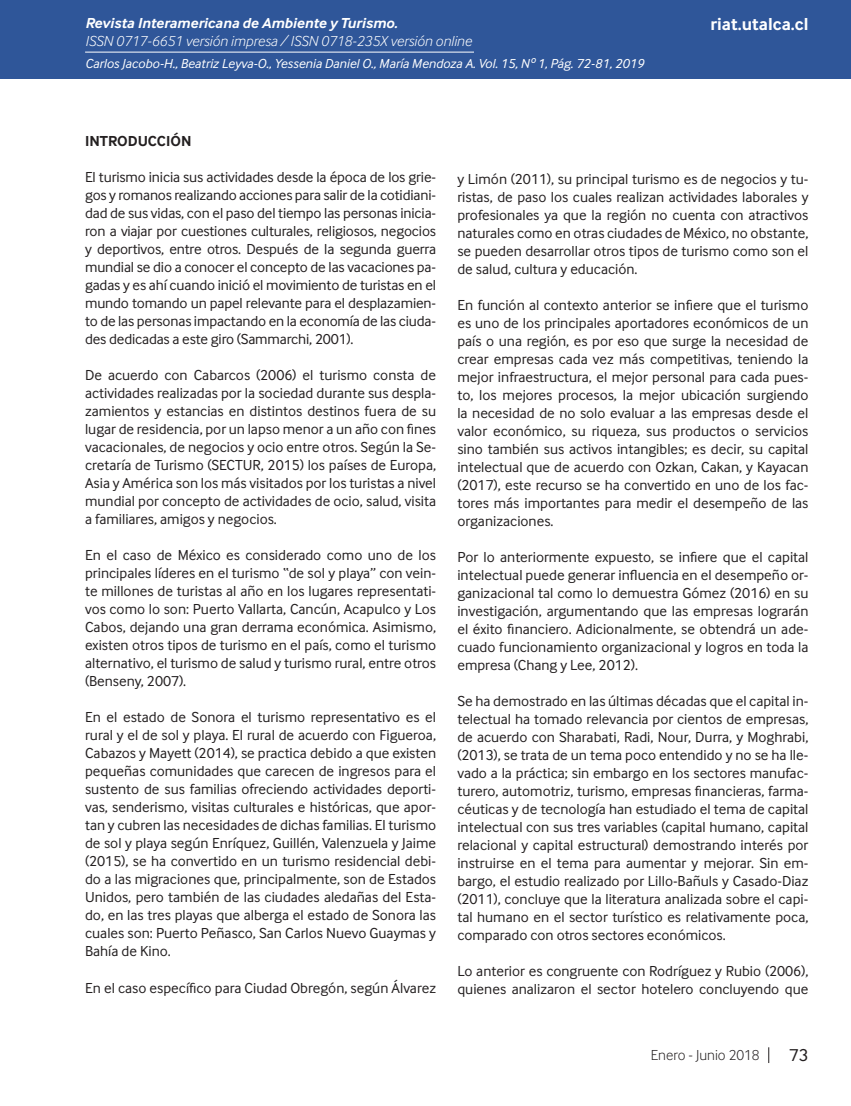
<style>
.page{position:relative;width:851px;height:1106px;background:#fff}
.page>*{position:absolute;margin:0;border:0;box-sizing:border-box;transform-origin:0 0}
.t1{font:700 18px "Inter Face";color:#fff}
.t2{font:18px "Inter Face";color:#231f20}
.Cuerpo_de_Texto{font:15px/18px "Inter Face";color:#231f20;text-align:justify}
.t3{font:italic 300 15px "Inter Face";color:#fff}
.t4{font:italic 700 15px "Inter Face";color:#fff}
.t5{font:300 15px "Inter Face";color:#231f20}
.Cuerpo_de_Texto-2{font:700 15px "Inter Face";color:#231f20}
.Cuño_de_pagina{font:italic 13.5px "Inter Face";color:#fff}
</style>
<div class="page">
<div style="left:0;top:0;width:850px;height:79px;background:#2f5699"></div>
<hr style="left:85px;top:52px;width:389px;height:1px;background:#fff">
<svg style="left:768px;top:1047px;width:1px;height:16px"></svg>
<p class="t4" style="left:85px;top:15px;width:314px">Revista Interamericana de Ambiente y Turismo.</p>
<p class="t3" style="left:85px;top:33px;width:388px">ISSN 0717-6651 versión impresa / ISSN 0718-235X versión online</p>
<p class="Cuño_de_pagina" style="left:85px;top:56px;width:560px">Carlos Jacobo-H., Beatriz Leyva-O., Yessenia Daniel O., María Mendoza A. Vol. 15, Nº 1, Pág. 72-81, 2019</p>
<p class="t1" style="left:710px;top:14px;width:99px">riat.utalca.cl</p>
<p class="Cuerpo_de_Texto-2" style="left:85px;top:132px;width:108px">INTRODUCCIÓN</p>
<p class="Cuerpo_de_Texto" style="left:85px;top:168px;width:352px">El turismo inicia sus actividades desde la época de los grie&shy;gos y romanos realizando acciones para salir de la cotidiani&shy;dad de sus vidas, con el paso del tiempo las personas inicia&shy;ron a viajar por cuestiones culturales, religiosos, negocios y deportivos, entre otros. Después de la segunda guerra mundial se dio a conocer el concepto de las vacaciones pa&shy;gadas y es ahí cuando inició el movimiento de turistas en el mundo tomando un papel relevante para el desplazamien&shy;to de las personas impactando en la economía de las ciuda&shy;des dedicadas a este giro (Sammarchi, 2001).</p>
<p class="Cuerpo_de_Texto" style="left:85px;top:366px;width:352px">De acuerdo con Cabarcos (2006) el turismo consta de actividades realizadas por la sociedad durante sus despla&shy;zamientos y estancias en distintos destinos fuera de su lugar de residencia, por un lapso menor a un año con fines vacacionales, de negocios y ocio entre otros. Según la Se&shy;cretaría de Turismo (SECTUR, 2015) los países de Europa, Asia y América son los más visitados por los turistas a nivel mundial por concepto de actividades de ocio, salud, visita a familiares, amigos y negocios.</p>
<p class="Cuerpo_de_Texto" style="left:85px;top:546px;width:352px">En el caso de México es considerado como uno de los principales líderes en el turismo “de sol y playa” con vein&shy;te millones de turistas al año en los lugares representati&shy;vos como lo son: Puerto Vallarta, Cancún, Acapulco y Los Cabos, dejando una gran derrama económica. Asimismo, existen otros tipos de turismo en el país, como el turismo alternativo, el turismo de salud y turismo rural, entre otros (Benseny, 2007).</p>
<p class="Cuerpo_de_Texto" style="left:85px;top:708px;width:352px">En el estado de Sonora el turismo representativo es el rural y el de sol y playa. El rural de acuerdo con Figueroa, Cabazos y Mayett (2014), se practica debido a que existen pequeñas comunidades que carecen de ingresos para el sustento de sus familias ofreciendo actividades deporti&shy;vas, senderismo, visitas culturales e históricas, que apor&shy;tan y cubren las necesidades de dichas familias. El turismo de sol y playa según Enríquez, Guillén, Valenzuela y Jaime (2015), se ha convertido en un turismo residencial debi&shy;do a las migraciones que, principalmente, son de Estados Unidos, pero también de las ciudades aledañas del Esta&shy;do, en las tres playas que alberga el estado de Sonora las cuales son: Puerto Peñasco, San Carlos Nuevo Guaymas y Bahía de Kino.</p>
<p class="Cuerpo_de_Texto" style="left:85px;top:978px;width:352px">En el caso específico para Ciudad Obregón, según Álvarez</p>
<p class="Cuerpo_de_Texto" style="left:457px;top:170px;width:352px">y Limón (2011), su principal turismo es de negocios y tu&shy;ristas, de paso los cuales realizan actividades laborales y profesionales ya que la región no cuenta con atractivos naturales como en otras ciudades de México, no obstante, se pueden desarrollar otros tipos de turismo como son el de salud, cultura y educación.</p>
<p class="Cuerpo_de_Texto" style="left:457px;top:296px;width:352px">En función al contexto anterior se infiere que el turismo es uno de los principales aportadores económicos de un país o una región, es por eso que surge la necesidad de crear empresas cada vez más competitivas, teniendo la mejor infraestructura, el mejor personal para cada pues&shy;to, los mejores procesos, la mejor ubicación surgiendo la necesidad de no solo evaluar a las empresas desde el valor económico, su riqueza, sus productos o servicios sino también sus activos intangibles; es decir, su capital intelectual que de acuerdo con Ozkan, Cakan, y Kayacan (2017), este recurso se ha convertido en uno de los fac&shy;tores más importantes para medir el desempeño de las organizaciones.</p>
<p class="Cuerpo_de_Texto" style="left:457px;top:548px;width:352px">Por lo anteriormente expuesto, se infiere que el capital intelectual puede generar influencia en el desempeño or&shy;ganizacional tal como lo demuestra Gómez (2016) en su investigación, argumentando que las empresas lograrán el éxito financiero. Adicionalmente, se obtendrá un ade&shy;cuado funcionamiento organizacional y logros en toda la empresa (Chang y Lee, 2012).</p>
<p class="Cuerpo_de_Texto" style="left:457px;top:692px;width:352px">Se ha demostrado en las últimas décadas que el capital in&shy;telectual ha tomado relevancia por cientos de empresas, de acuerdo con Sharabati, Radi, Nour, Durra, y Moghrabi, (2013), se trata de un tema poco entendido y no se ha lle&shy;vado a la práctica; sin embargo en los sectores manufac&shy;turero, automotriz, turismo, empresas financieras, farma&shy;céuticas y de tecnología han estudiado el tema de capital intelectual con sus tres variables (capital humano, capital relacional y capital estructural) demostrando interés por instruirse en el tema para aumentar y mejorar. Sin em&shy;bargo, el estudio realizado por Lillo-Bañuls y Casado-Diaz (2011), concluye que la literatura analizada sobre el capi&shy;tal humano en el sector turístico es relativamente poca, comparado con otros sectores económicos.</p>
<p class="Cuerpo_de_Texto" style="left:457px;top:962px;width:352px">Lo anterior es congruente con Rodríguez y Rubio (2006), quienes analizaron el sector hotelero concluyendo que</p>
<p class="t5" style="left:651px;top:1046px;width:110px">Enero - Junio 2018</p>
<p class="t2" style="left:789px;top:1045px;width:21px">73</p>
</div>
